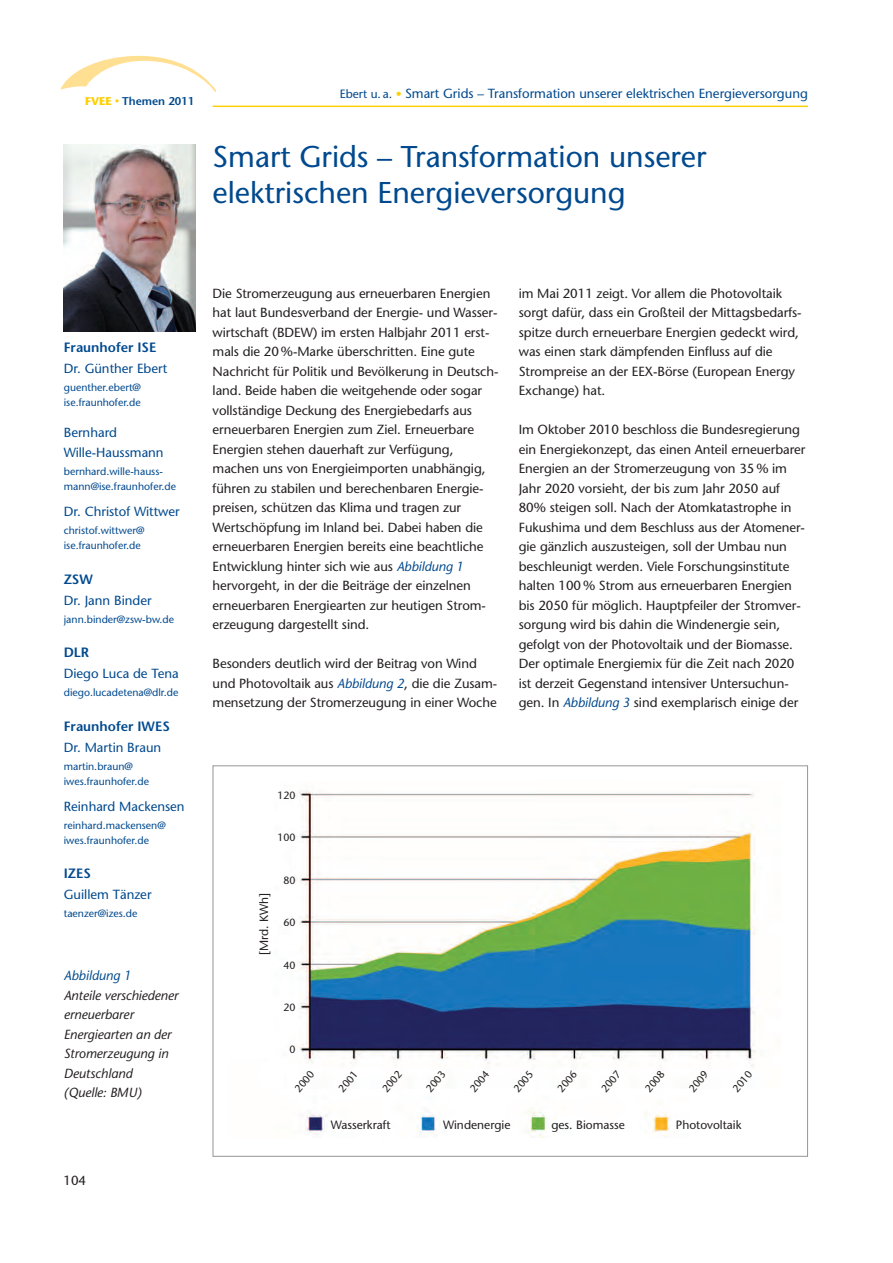
<style>
.page{position:relative;width:893px;height:1263px;background:#fff}
.page>*{position:absolute;margin:0;border:0;box-sizing:border-box;transform-origin:0 0}
.t1{font:30px/36px "Stone Sans";color:#01498e}
.t2{font:600 13.5px "Stone Sans";color:#01498e}
.t3{font:13.2px/19.5px "Stone Sans";letter-spacing:-.005em;color:#231f20}
.t4{font:13.2px/19.5px "Stone Sans";color:#01498e}
.t5{font:italic 13.2px/19.5px "Stone Sans";letter-spacing:-.005em;color:#231f20}
.t6{font:italic 13.2px "Stone Sans";color:#01498e}
.t7{font:12px "Stone Sans";color:#231f20}
.t8{font:600 11.25px "Stone Sans";color:#01498e}
.t9{font:10.5px/15px "Stone Sans";color:#01498e}
.t10{font:10.5px "Stone Sans";color:#231f20}
.s1{font-weight:700;color:#fed006}
.s2{font-weight:700;font-size:9px;color:#fed006}
.s3{font-size:12px}
.s4{font-size:12px;color:#fed006}
.s5{font-style:italic;color:#01498e}
</style>
<div class="page">
<img style="left:297px;top:791px;width:459px;height:347px">
<img style="left:64px;top:145px;width:132px;height:187px">
<hr style="left:213px;top:106px;width:595px;height:1px;background:#fed006">
<svg style="left:60px;top:55px;width:156px;height:37px"></svg>
<p class="t8" style="left:85px;top:96px;width:110px"><span class="s1">FVEE</span> <span class="s2">•</span> Themen 2011</p>
<p class="t4" style="left:340px;top:86px;width:470px"><span class="s3">Ebert u. a.</span> <span class="s4">•</span> Smart Grids – Transformation unserer elektrischen Energieversorgung</p>
<h1 class="t1" style="left:213px;top:141px;width:495px">Smart Grids – Transformation unserer elektrischen Energieversorgung</h1>
<p class="t2" style="left:64px;top:342px;width:94px">Fraunhofer ISE</p>
<p class="t4" style="left:64px;top:360px;width:105px">Dr. Günther Ebert</p>
<p class="t9" style="left:64px;top:381px;width:79px">guenther.ebert@ ise.fraunhofer.de</p>
<p class="t4" style="left:64px;top:424px;width:101px">Bernhard<br>Wille-Haussmann</p>
<p class="t9" style="left:64px;top:465px;width:114px">bernhard.wille-hauss&shy;mann@ise.fraunhofer.de</p>
<p class="t4" style="left:64px;top:503px;width:118px">Dr. Christof Wittwer</p>
<p class="t9" style="left:64px;top:524px;width:82px">christof.wittwer@ ise.fraunhofer.de</p>
<p class="t2" style="left:64px;top:574px;width:31px">ZSW</p>
<p class="t4" style="left:64px;top:592px;width:89px">Dr. Jann Binder</p>
<p class="t9" style="left:64px;top:613px;width:112px">jann.binder@zsw-bw.de</p>
<p class="t2" style="left:64px;top:647px;width:27px">DLR</p>
<p class="t4" style="left:64px;top:665px;width:117px">Diego Luca de Tena</p>
<p class="t9" style="left:64px;top:686px;width:116px">diego.lucadetena@dlr.de</p>
<p class="t2" style="left:64px;top:721px;width:108px">Fraunhofer IWES</p>
<p class="t4" style="left:64px;top:739px;width:99px">Dr. Martin Braun</p>
<p class="t9" style="left:64px;top:760px;width:87px">martin.braun@ iwes.fraunhofer.de</p>
<p class="t4" style="left:64px;top:798px;width:122px">Reinhard Mackensen</p>
<p class="t9" style="left:64px;top:819px;width:103px">reinhard.mackensen@ iwes.fraunhofer.de</p>
<p class="t2" style="left:64px;top:868px;width:29px">IZES</p>
<p class="t4" style="left:64px;top:886px;width:89px">Guillem Tänzer</p>
<p class="t9" style="left:64px;top:907px;width:75px">taenzer@izes.de</p>
<p class="t6" style="left:64px;top:971px;width:69px">Abbildung 1</p>
<p class="t5" style="left:64px;top:987px;width:116px">Anteile verschiedener erneuerbarer<br>Energiearten an der<br>Stromerzeugung in<br>Deutschland (Quelle: BMU)</p>
<p class="t3" style="left:64px;top:1172px;width:24px">104</p>
<p class="t3" style="left:213px;top:285px;width:287px">Die Stromerzeugung aus erneuerbaren Energien hat laut Bundesverband der Energie- und Wasser&shy;wirtschaft (BDEW) im ersten Halbjahr 2011 erst&shy;mals die 20 %-Marke überschritten. Eine gute Nachricht für Politik und Bevölkerung in Deutsch&shy;land. Beide haben die weitgehende oder sogar vollständige Deckung des Energiebedarfs aus erneuerbaren Energien zum Ziel. Erneuerbare Energien stehen dauerhaft zur Verfügung, machen uns von Energieimporten unabhängig, führen zu stabilen und berechenbaren Energie&shy;preisen, schützen das Klima und tragen zur Wertschöpfung im Inland bei. Dabei haben die erneuerbaren Energien bereits eine beachtliche Entwicklung hinter sich wie aus <span class="s5">Abbildung 1 </span>hervorgeht, in der die Beiträge der einzelnen erneuerbaren Energiearten zur heutigen Strom&shy;erzeugung dargestellt sind.</p>
<p class="t3" style="left:213px;top:655px;width:286px">Besonders deutlich wird der Beitrag von Wind und Photovoltaik aus <span class="s5">Abbildung 2</span>, die die Zusam&shy;mensetzung der Stromerzeugung in einer Woche</p>
<p class="t3" style="left:519px;top:285px;width:284px">im Mai 2011 zeigt. Vor allem die Photovoltaik sorgt dafür, dass ein Großteil der Mittagsbedarfs&shy;spitze durch erneuerbare Energien gedeckt wird, was einen stark dämpfenden Einfluss auf die Strompreise an der EEX-Börse (European Energy Exchange) hat.</p>
<p class="t3" style="left:519px;top:421px;width:288px">Im Oktober 2010 beschloss die Bundesregierung ein Energiekonzept, das einen Anteil erneuerbarer Energien an der Stromerzeugung von 35 % im Jahr 2020 vorsieht, der bis zum Jahr 2050 auf 80% steigen soll. Nach der Atomkatastrophe in Fukushima und dem Beschluss aus der Atomener&shy;gie gänzlich auszusteigen, soll der Umbau nun beschleunigt werden. Viele Forschungsinstitute halten 100 % Strom aus erneuerbaren Energien bis 2050 für möglich. Hauptpfeiler der Stromver&shy;sorgung wird bis dahin die Windenergie sein, gefolgt von der Photovoltaik und der Biomasse.<br>Der optimale Energiemix für die Zeit nach 2020 ist derzeit Gegenstand intensiver Untersuchun&shy;gen. In <span class="s5">Abbildung 3</span> sind exemplarisch einige der</p>
<p class="t10" style="left:277px;top:791px;width:20px">120</p>
<p class="t10" style="left:277px;top:833px;width:20px">100</p>
<p class="t10" style="left:283px;top:876px;width:14px">80</p>
<p class="t10" style="left:283px;top:918px;width:14px">60</p>
<p class="t7" style="left:259px;top:955px;width:64px;rotate:-90deg">[Mrd. KWh]</p>
<p class="t10" style="left:283px;top:961px;width:14px">40</p>
<p class="t10" style="left:283px;top:1003px;width:14px">20</p>
<p class="t10" style="left:289px;top:1046px;width:8px">0</p>
<p class="t10" style="left:294px;top:1088px;width:26px;rotate:-50deg">2000</p>
<p class="t10" style="left:337px;top:1088px;width:26px;rotate:-50deg">2001</p>
<p class="t10" style="left:381px;top:1088px;width:26px;rotate:-50deg">2002</p>
<p class="t10" style="left:425px;top:1088px;width:26px;rotate:-50deg">2003</p>
<p class="t10" style="left:469px;top:1088px;width:26px;rotate:-50deg">2004</p>
<p class="t10" style="left:513px;top:1088px;width:26px;rotate:-50deg">2005</p>
<p class="t10" style="left:556px;top:1088px;width:26px;rotate:-50deg">2006</p>
<p class="t10" style="left:600px;top:1088px;width:26px;rotate:-50deg">2007</p>
<p class="t10" style="left:644px;top:1088px;width:26px;rotate:-50deg">2008</p>
<p class="t10" style="left:688px;top:1088px;width:26px;rotate:-50deg">2009</p>
<p class="t10" style="left:731px;top:1088px;width:26px;rotate:-50deg">2010</p>
<p class="t7" style="left:331px;top:1120px;width:61px">Wasserkraft</p>
<p class="t7" style="left:443px;top:1120px;width:69px">Windenergie</p>
<p class="t7" style="left:551px;top:1120px;width:75px">ges. Biomasse</p>
<p class="t7" style="left:676px;top:1120px;width:67px">Photovoltaik</p>
</div>
